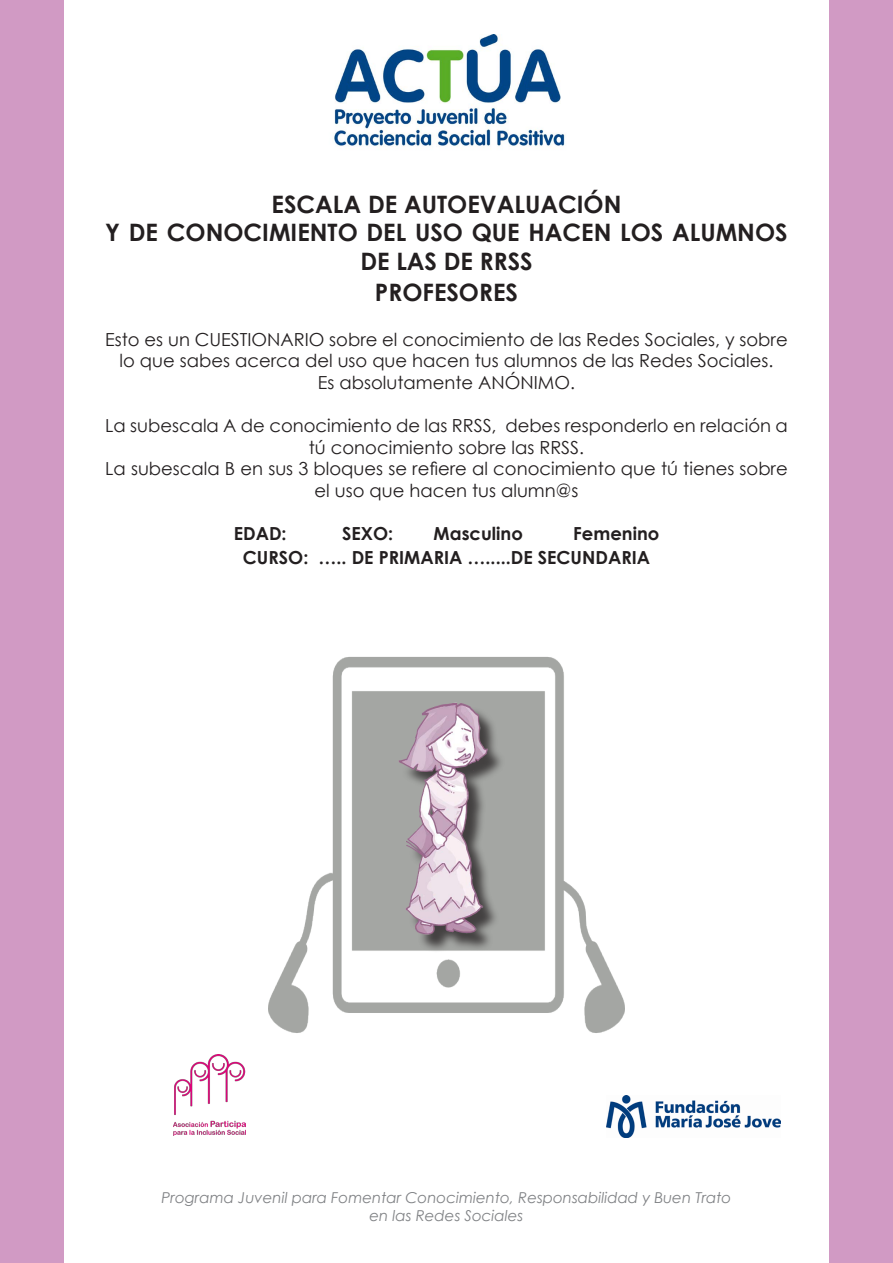
<style>
.page{position:relative;width:893px;height:1263px;background:#fff}
.page>*{position:absolute;margin:0;border:0;box-sizing:border-box;transform-origin:0 0}
.t1{font:700 24px/28.8px "Century Gothic";color:#231f20;text-align:center}
.t2{font:18px/21.6px "Century Gothic";color:#231f20;text-align:center}
.t3{font:700 18px "Century Gothic";color:#231f20}
.t4{font:italic 15px "Century Gothic";color:#808285}
</style>
<div class="page">
<img style="left:334px;top:34px;width:231px;height:113px">
<img style="left:173px;top:1054px;width:73px;height:82px">
<img style="left:606px;top:1095px;width:175px;height:42px">
<img style="left:268px;top:657px;width:356px;height:376px">
<img style="left:385px;top:687px;width:123px;height:271px">
<p class="t1" style="left:272px;top:188px;width:351px">ESCALA DE AUTOEVALUACIÓN</p>
<p class="t1" style="left:105px;top:217px;width:684px">Y DE CONOCIMIENTO DEL USO QUE HACEN LOS ALUMNOS<br>DE LAS DE RRSS</p>
<p class="t1" style="left:375px;top:277px;width:145px">PROFESORES</p>
<p class="t2" style="left:105px;top:328px;width:684px">Esto es un CUESTIONARIO sobre el conocimiento de las Redes Sociales, y sobre lo que sabes acerca del uso que hacen tus alumnos de las Redes Sociales.</p>
<p class="t2" style="left:318px;top:371px;width:259px">Es absolutamente ANÓNIMO.</p>
<p class="t2" style="left:105px;top:415px;width:684px">La subescala A de conocimiento de las RRSS, debes responderlo en relación a tú conocimiento sobre las RRSS.</p>
<p class="t2" style="left:105px;top:458px;width:684px">La subescala B en sus 3 bloques se refiere al conocimiento que tú tienes sobre el uso que hacen tus alumn@s</p>
<p class="t3" style="left:234px;top:520px;width:54px">EDAD:</p>
<p class="t3" style="left:342px;top:520px;width:53px">SEXO:</p>
<p class="t3" style="left:434px;top:520px;width:91px">Masculino</p>
<p class="t3" style="left:573px;top:520px;width:88px">Femenino</p>
<p class="t3" style="left:243px;top:543px;width:409px">CURSO: ….. DE PRIMARIA ….....DE SECUNDARIA</p>
<p class="t4" style="left:162px;top:1187px;width:571px">Programa Juvenil para Fomentar Conocimiento, Responsabilidad y Buen Trato</p>
<p class="t4" style="left:369px;top:1205px;width:155px">en las Redes Sociales</p>
</div>
